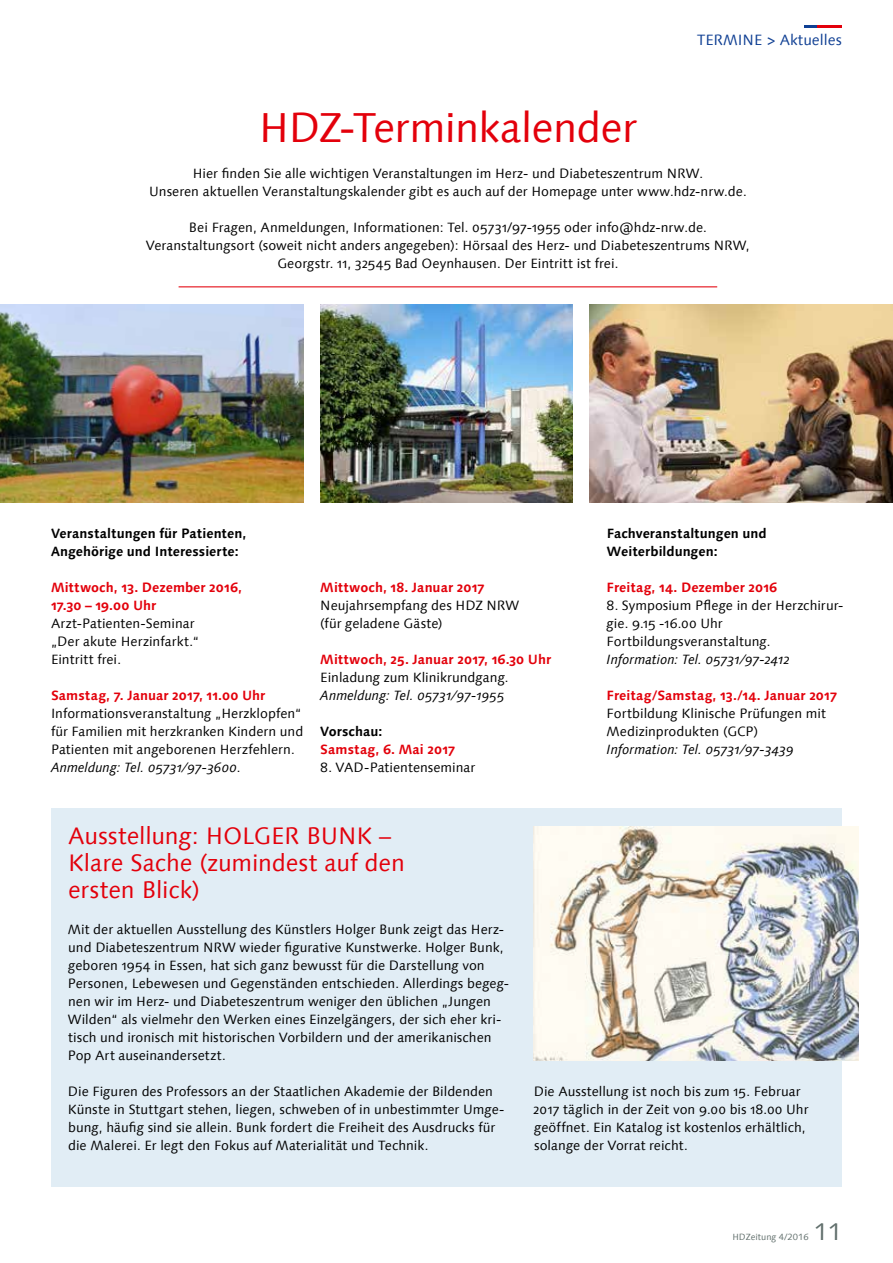
<style>
.page{position:relative;width:893px;height:1263px;background:#fff}
.page>*{position:absolute;margin:0;border:0;box-sizing:border-box;transform-origin:0 0}
.t1{font:42px "Linotype Syntax Com";letter-spacing:-.015em;color:#e3000b}
.t2{font:24px/27px "Linotype Syntax Com";letter-spacing:-.005em;color:#e3000b}
.t3{font:24px "Linotype Syntax Com";color:#616f6c}
.t4{font:15px "Linotype Syntax Com";color:#0f3f93}
.t5{font:13.5px/18px "Linotype Syntax Com";color:#000}
.t6{font:700 13.5px/18px "Linotype Syntax Com";letter-spacing:.005em;color:#e3000b}
.t7{font:700 13.5px/18px "Linotype Syntax Com";color:#000}
.t8{font:italic 13.5px "Linotype Syntax Com";letter-spacing:-.01em;color:#000}
.t9{font:9px "Linotype Syntax Com";color:#616f6c}
.s1{font-style:italic}
</style>
<div class="page">
<hr style="left:816px;top:26px;width:26px;height:2px;background:#e3000b">
<svg style="left:804px;top:26px;width:12px;height:2px"></svg>
<div style="left:51px;top:808px;width:791px;height:378px;background:#e1edf5"></div>
<hr style="left:179px;top:286px;width:538px;height:1px;background:#e3000b">
<img style="left:320px;top:304px;width:253px;height:198px">
<img style="left:0;top:304px;width:303px;height:198px">
<img style="left:590px;top:304px;width:303px;height:198px">
<img style="left:534px;top:826px;width:325px;height:235px">
<p class="t4" style="left:697px;top:31px;width:146px">TERMINE &gt; Aktuelles</p>
<h1 class="t1" style="left:259px;top:102px;width:380px">HDZ-Terminkalender</h1>
<p class="t5" style="left:149px;top:165px;width:599px;text-align:center">Hier finden Sie alle wichtigen Veranstaltungen im Herz- und Diabeteszentrum NRW.<br>Unseren aktuellen Veranstaltungskalender gibt es auch auf der Homepage unter www.hdz-nrw.de.</p>
<p class="t5" style="left:146px;top:219px;width:605px;text-align:center">Bei Fragen, Anmeldungen, Informationen: Tel. 05731/97-1955 oder info@hdz-nrw.de.<br>Veranstaltungsort (soweit nicht anders angegeben): Hörsaal des Herz- und Diabeteszentrums NRW,<br>Georgstr. 11, 32545 Bad Oeynhausen. Der Eintritt ist frei.</p>
<p class="t7" style="left:51px;top:524px;width:197px">Veranstaltungen für Patienten,<br>Angehörige und Interessierte:</p>
<p class="t6" style="left:51px;top:578px;width:193px">Mittwoch, 13. Dezember 2016,<br>17.30 – 19.00 Uhr</p>
<p class="t5" style="left:51px;top:615px;width:149px">Arzt-Patienten-Seminar „Der akute Herzinfarkt.“<br>Eintritt frei.</p>
<p class="t6" style="left:51px;top:686px;width:216px">Samstag, 7. Januar 2017, 11.00 Uhr</p>
<p class="t5" style="left:51px;top:704px;width:254px">Informationsveranstaltung „Herzklopfen“ für Familien mit herzkranken Kindern und Patienten mit angeborenen Herzfehlern.<br><span class="s1">Anmeldung: Tel. 05731/97-3600</span>.</p>
<p class="t6" style="left:320px;top:578px;width:166px">Mittwoch, 18. Januar 2017</p>
<p class="t5" style="left:320px;top:596px;width:200px">Neujahrsempfang des HDZ NRW (für geladene Gäste)</p>
<p class="t6" style="left:320px;top:650px;width:232px">Mittwoch, 25. Januar 2017, 16.30 Uhr</p>
<p class="t5" style="left:320px;top:668px;width:190px">Einladung zum Klinikrundgang.</p>
<p class="t8" style="left:320px;top:687px;width:186px">Anmeldung: Tel. 05731/97-1955</p>
<p class="t7" style="left:320px;top:722px;width:64px">Vorschau:</p>
<p class="t6" style="left:320px;top:740px;width:136px">Samstag, 6. Mai 2017</p>
<p class="t5" style="left:320px;top:758px;width:156px">8. VAD-Patientenseminar</p>
<p class="t7" style="left:607px;top:524px;width:162px">Fachveranstaltungen und<br>Weiterbildungen:</p>
<p class="t6" style="left:607px;top:578px;width:172px">Freitag, 14. Dezember 2016</p>
<p class="t5" style="left:607px;top:597px;width:238px">8. Symposium Pflege in der Herzchirur&shy;gie. 9.15 -16.00 Uhr<br>Fortbildungsveranstaltung.</p>
<p class="t8" style="left:607px;top:651px;width:185px">Information: Tel. 05731/97-2412</p>
<p class="t6" style="left:607px;top:686px;width:232px">Freitag/Samstag, 13./14. Januar 2017</p>
<p class="t5" style="left:607px;top:705px;width:221px">Fortbildung Klinische Prüfungen mit<br>Medizinprodukten (GCP)</p>
<p class="t8" style="left:607px;top:741px;width:189px">Information: Tel. 05731/97-3439</p>
<h2 class="t2" style="left:68px;top:822px;width:338px">Ausstellung: HOLGER BUNK –<br>Klare Sache (zumindest auf den ersten Blick)</h2>
<p class="t5" style="left:68px;top:921px;width:443px">Mit der aktuellen Ausstellung des Künstlers Holger Bunk zeigt das Herz&shy;und Diabeteszentrum NRW wieder figurative Kunstwerke. Holger Bunk, geboren 1954 in Essen, hat sich ganz bewusst für die Darstellung von Personen, Lebewesen und Gegenständen entschieden. Allerdings begeg&shy;nen wir im Herz- und Diabeteszentrum weniger den üblichen „Jungen Wilden“ als vielmehr den Werken eines Einzelgängers, der sich eher kri&shy;tisch und ironisch mit historischen Vorbildern und der amerikanischen Pop Art auseinandersetzt.</p>
<p class="t5" style="left:68px;top:1083px;width:438px">Die Figuren des Professors an der Staatlichen Akademie der Bildenden Künste in Stuttgart stehen, liegen, schweben of in unbestimmter Umge&shy;bung, häufig sind sie allein. Bunk fordert die Freiheit des Ausdrucks für die Malerei. Er legt den Fokus auf Materialität und Technik.</p>
<p class="t5" style="left:533px;top:1083px;width:276px">Die Ausstellung ist noch bis zum 15. Februar 2017 täglich in der Zeit von 9.00 bis 18.00 Uhr geöffnet. Ein Katalog ist kostenlos erhältlich, solange der Vorrat reicht.</p>
<p class="t9" style="left:732px;top:1232px;width:78px">HDZeitung 4/2016</p>
<h2 class="t3" style="left:814px;top:1217px;width:30px">11</h2>
</div>
